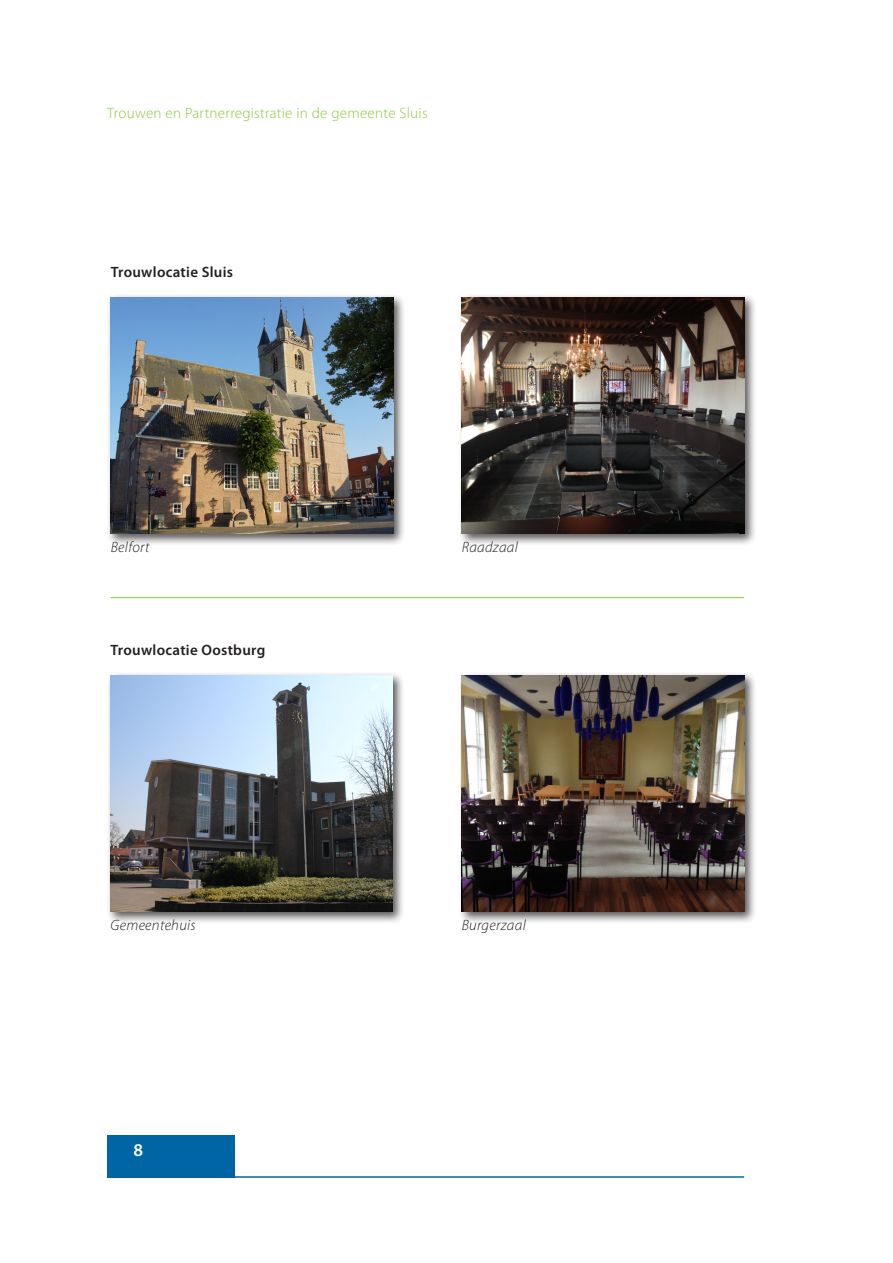
<style>
.page{position:relative;width:893px;height:1263px;background:#fff}
.page>*{position:absolute;margin:0;border:0;box-sizing:border-box;transform-origin:0 0}
.t1{font:600 18px "Myriad Pro";color:#fff}
.t2{font:300 15px "Myriad Pro";letter-spacing:.02em;color:#8bc63e}
.t3{font:600 15px "Myriad Pro";letter-spacing:.02em;color:#231f20}
.t4{font:italic 300 15px "Myriad Pro";letter-spacing:.02em;color:#231f20}
</style>
<div class="page">
<div style="left:107px;top:1135px;width:128px;height:43px;background:#0065a4"></div>
<hr style="left:107px;top:1176px;width:637px;height:2px;background:#0065a4">
<div style="left:107px;top:294px;width:298px;height:252px;background:#231f20;opacity:.75"></div>
<img style="left:111px;top:298px;width:282px;height:236px">
<div style="left:107px;top:671px;width:298px;height:253px;background:#231f20;opacity:.75"></div>
<img style="left:111px;top:675px;width:282px;height:236px">
<div style="left:458px;top:294px;width:298px;height:252px;background:#231f20;opacity:.75"></div>
<img style="left:462px;top:298px;width:282px;height:236px">
<div style="left:458px;top:671px;width:298px;height:253px;background:#231f20;opacity:.75"></div>
<img style="left:462px;top:675px;width:282px;height:236px">
<hr style="left:111px;top:597px;width:633px;height:1px;background:#8bc63e">
<p class="t2" style="left:107px;top:104px;width:322px">Trouwen en Partnerregistratie in de gemeente Sluis</p>
<p class="t3" style="left:111px;top:262px;width:124px">Trouwlocatie Sluis</p>
<p class="t4" style="left:111px;top:539px;width:40px">Belfort</p>
<p class="t4" style="left:462px;top:539px;width:58px">Raadzaal</p>
<p class="t3" style="left:111px;top:640px;width:156px">Trouwlocatie Oostburg</p>
<p class="t4" style="left:111px;top:917px;width:87px">Gemeentehuis</p>
<p class="t4" style="left:462px;top:917px;width:65px">Burgerzaal</p>
<p class="t1" style="left:134px;top:1138px;width:11px">8</p>
</div>
